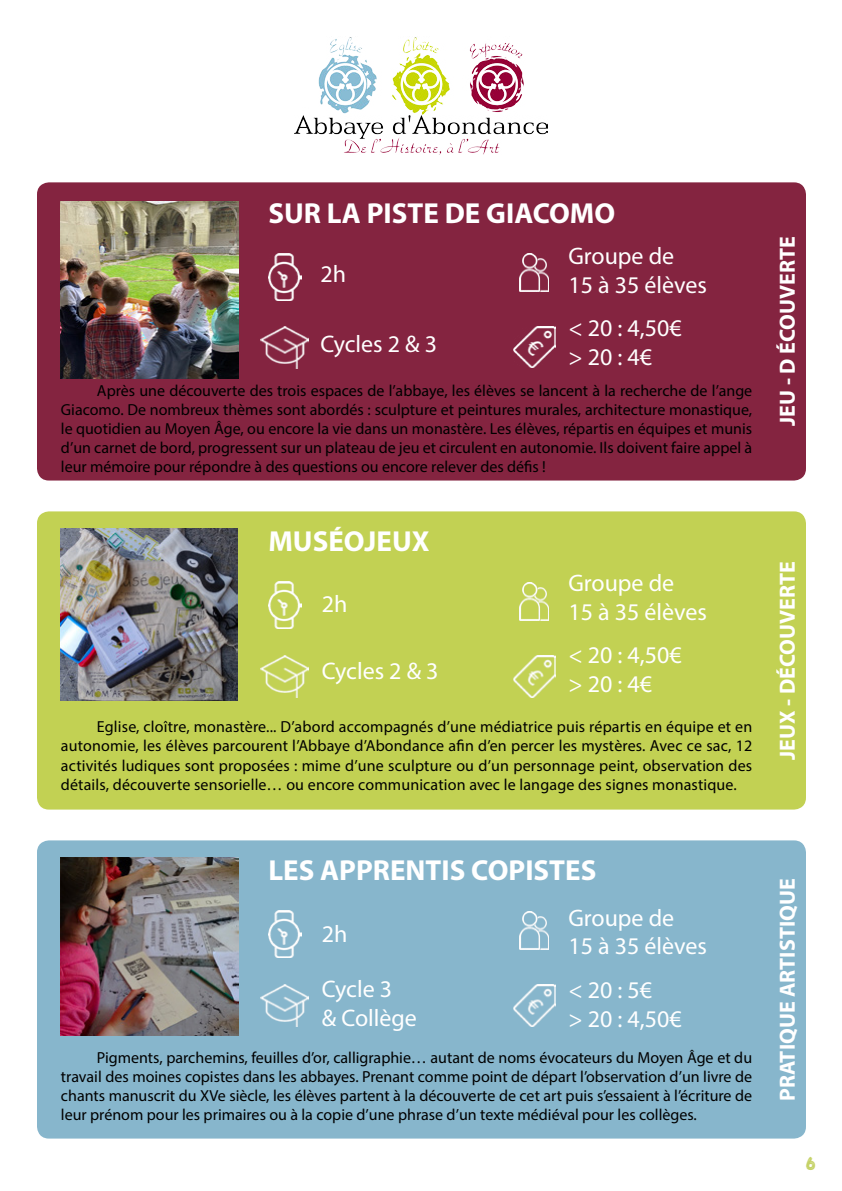
<style>
.page{position:relative;width:842px;height:1191px;background:#fff}
.page>*{position:absolute;margin:0;border:0;box-sizing:border-box;transform-origin:0 0}
.t1{font:700 29px "Myriad Pro";color:#fff}
.t2{font:24px/28.8px "Myriad Pro";color:#fff}
.t3{font:700 22px "Myriad Pro";color:#fff}
.t4{font:20px "BEACHWORKS Regular";color:#c5d267}
.t5{font:16px/19.2px "Myriad Pro";color:#000;text-align:justify}
</style>
<div class="page">
<div style="left:37px;top:511px;width:769px;height:298px;background:#c2d153;border-radius:12px"></div>
<div style="left:37px;top:840px;width:769px;height:298px;background:#87b6cc;border-radius:12px"></div>
<div style="left:37px;top:182px;width:769px;height:298px;background:#842440;border-radius:12px"></div>
<img style="left:268px;top:253px;width:33px;height:47px">
<img style="left:268px;top:581px;width:33px;height:48px">
<img style="left:269px;top:910px;width:33px;height:47px">
<img style="left:519px;top:254px;width:29px;height:37px">
<img style="left:520px;top:583px;width:29px;height:37px">
<img style="left:519px;top:911px;width:30px;height:38px">
<img style="left:261px;top:326px;width:48px;height:42px">
<img style="left:261px;top:655px;width:48px;height:42px">
<img style="left:260px;top:984px;width:48px;height:42px">
<img style="left:513px;top:326px;width:42px;height:42px">
<img style="left:513px;top:656px;width:42px;height:41px">
<img style="left:513px;top:984px;width:42px;height:42px">
<img style="left:294px;top:37px;width:254px;height:118px">
<img style="left:61px;top:201px;width:177px;height:177px">
<img style="left:61px;top:529px;width:176px;height:171px">
<img style="left:61px;top:857px;width:177px;height:178px">
<h1 class="t1" style="left:268px;top:194px;width:348px">SUR LA PISTE DE GIACOMO</h1>
<h2 class="t2" style="left:320px;top:259px;width:27px">2h</h2>
<h2 class="t2" style="left:320px;top:329px;width:118px">Cycles 2 &amp; 3</h2>
<h2 class="t2" style="left:568px;top:241px;width:140px">Groupe de<br>15 à 35 élèves</h2>
<h2 class="t2" style="left:568px;top:313px;width:115px">&lt; 20 : 4,50€ &gt; 20 : 4€</h2>
<p class="t5" style="left:61px;top:380px;width:693px;text-indent:36px">Après une découverte des trois espaces de l’abbaye, les élèves se lancent à la recherche de l’ange Giacomo. De nombreux thèmes sont abordés : sculpture et peintures murales, architecture monastique, le quotidien au Moyen Âge, ou encore la vie dans un monastère. Les élèves, répartis en équipes et munis d’un carnet de bord, progressent sur un plateau de jeu et circulent en autonomie. Ils doivent faire appel à leur mémoire pour répondre à des questions ou encore relever des défis !</p>
<h1 class="t1" style="left:268px;top:522px;width:163px">MUSÉOJEUX</h1>
<h2 class="t2" style="left:322px;top:589px;width:27px">2h</h2>
<h2 class="t2" style="left:322px;top:655px;width:118px">Cycles 2 &amp; 3</h2>
<h2 class="t2" style="left:568px;top:568px;width:140px">Groupe de<br>15 à 35 élèves</h2>
<h2 class="t2" style="left:568px;top:640px;width:115px">&lt; 20 : 4,50€ &gt; 20 : 4€</h2>
<p class="t5" style="left:61px;top:717px;width:693px;text-indent:36px">Eglise, cloître, monastère... D’abord accompagnés d’une médiatrice puis répartis en équipe et en autonomie, les élèves parcourent l’Abbaye d’Abondance afin d’en percer les mystères. Avec ce sac, 12 activités ludiques sont proposées : mime d’une sculpture ou d’un personnage peint, observation des détails, découverte sensorielle… ou encore communication avec le langage des signes monastique.</p>
<h3 class="t3" style="left:773px;top:425px;width:191px;rotate:-90deg">JEU - D ÉCOUVERTE</h3>
<h3 class="t3" style="left:773px;top:759px;width:200px;rotate:-90deg">JEUX - DÉCOUVERTE</h3>
<h1 class="t1" style="left:268px;top:851px;width:329px">LES APPRENTIS COPISTES</h1>
<h2 class="t2" style="left:322px;top:919px;width:27px">2h</h2>
<h2 class="t2" style="left:322px;top:974px;width:97px">Cycle 3<br>&amp; Collège</h2>
<h2 class="t2" style="left:568px;top:902px;width:140px">Groupe de<br>15 à 35 élèves</h2>
<h2 class="t2" style="left:568px;top:975px;width:115px">&lt; 20 : 5€<br>&gt; 20 : 4,50€</h2>
<p class="t5" style="left:61px;top:1047px;width:693px;text-indent:36px">Pigments, parchemins, feuilles d’or, calligraphie… autant de noms évocateurs du Moyen Âge et du travail des moines copistes dans les abbayes. Prenant comme point de départ l’observation d’un livre de chants manuscrit du XVe siècle, les élèves partent à la découverte de cet art puis s’essaient à l’écriture de leur prénom pour les primaires ou à la copie d’une phrase d’un texte médiéval pour les collèges.</p>
<h3 class="t3" style="left:773px;top:1101px;width:224px;rotate:-90deg">PRATIQUE ARTISTIQUE</h3>
<p class="t4" style="left:806px;top:1151px;width:11px">6</p>
</div>
